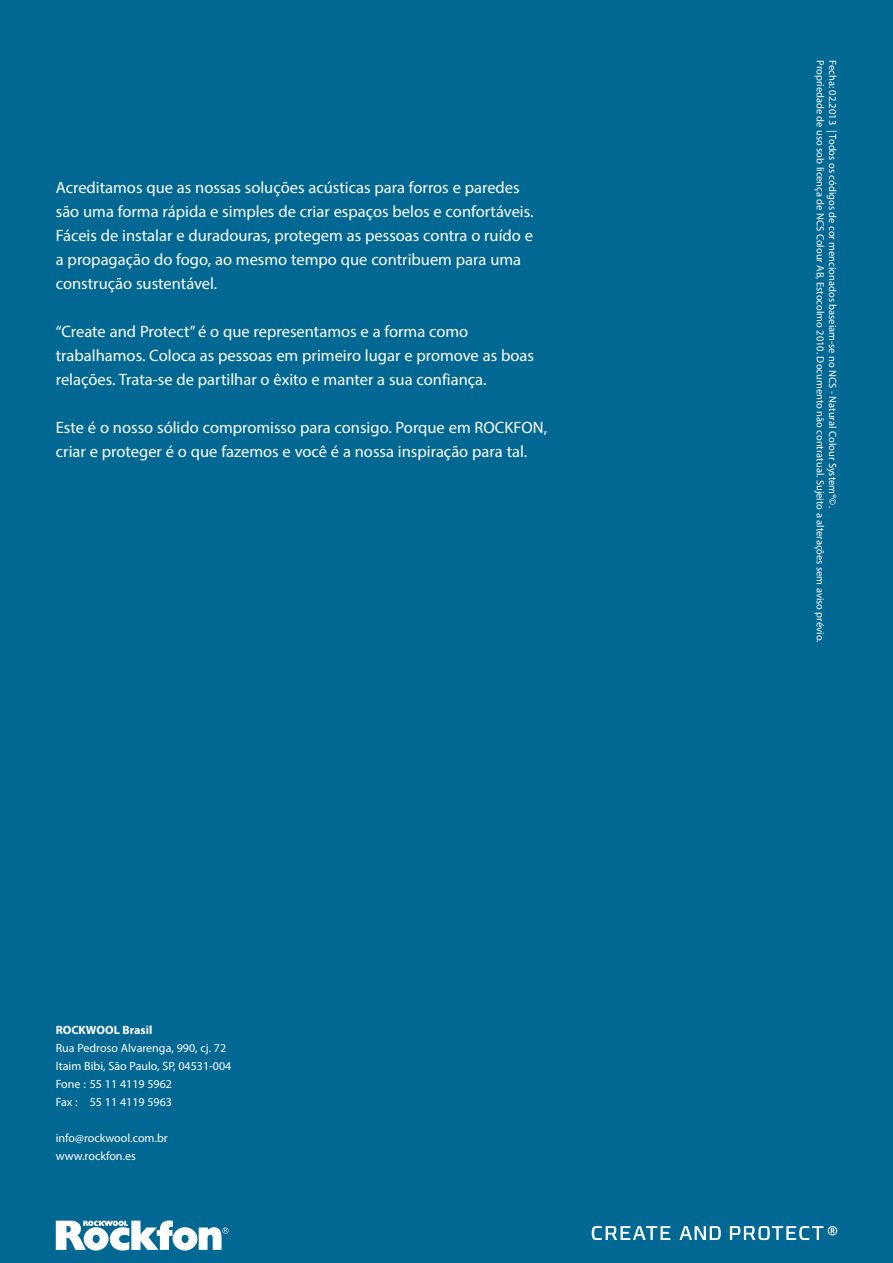
<style>
.page{position:relative;width:893px;height:1263px;background:#006893}
.page>*{position:absolute;margin:0;border:0;box-sizing:border-box;transform-origin:0 0}
.t1{font:16.5px/24px "Myriad Pro";color:#fff}
.Brød{font:12px "Myriad Pro";color:#fff}
.Brød-2{font:700 12px "Myriad Pro";color:#fff}
.t2{font:10.5px "Myriad Pro";color:#fff}
</style>
<div class="page">
<svg style="left:679px;top:1226px;width:42px;height:14px"></svg>
<svg style="left:730px;top:1226px;width:107px;height:14px"></svg>
<svg style="left:592px;top:1226px;width:78px;height:14px"></svg>
<svg style="left:56px;top:1220px;width:173px;height:30px"></svg>
<p class="t1" style="left:56px;top:175px;width:479px">Acreditamos que as nossas soluções acústicas para forros e paredes são uma forma rápida e simples de criar espaços belos e confortáveis.<br>Fáceis de instalar e duradouras, protegem as pessoas contra o ruído e a propagação do fogo, ao mesmo tempo que contribuem para uma construção sustentável.</p>
<p class="t1" style="left:56px;top:319px;width:480px">“Create and Protect” é o que representamos e a forma como trabalhamos. Coloca as pessoas em primeiro lugar e promove as boas relações. Trata-se de partilhar o êxito e manter a sua confiança.</p>
<p class="t1" style="left:56px;top:415px;width:493px">Este é o nosso sólido compromisso para consigo. Porque em ROCKFON, criar e proteger é o que fazemos e você é a nossa inspiração para tal.</p>
<p class="Brød-2" style="left:56px;top:1022px;width:98px">ROCKWOOL Brasil</p>
<p class="Brød" style="left:56px;top:1041px;width:172px">Rua Pedroso Alvarenga, 990, cj. 72</p>
<p class="Brød" style="left:56px;top:1059px;width:177px">Itaim Bibi, São Paulo, SP, 04531-004</p>
<p class="Brød" style="left:56px;top:1077px;width:118px">Fone : 55 11 4119 5962</p>
<p class="Brød" style="left:56px;top:1095px;width:118px">Fax : 55 11 4119 5963</p>
<p class="Brød" style="left:56px;top:1131px;width:114px">info@rockwool.com.br</p>
<p class="Brød" style="left:56px;top:1149px;width:82px">www.rockfon.es</p>
<p class="t2" style="left:827px;top:60px;width:584px;rotate:90deg">Propriedade de uso sob licença de NCS Colour AB, Estocolmo 2010. Documento não contratual. Sujeito a alterações sem aviso prévio.</p>
<p class="t2" style="left:839px;top:60px;width:449px;rotate:90deg">Fecha: 02.2013 | Todos os códigos de cor mencionados baseiam-se no NCS - Natural Colour System®©.</p>
</div>
